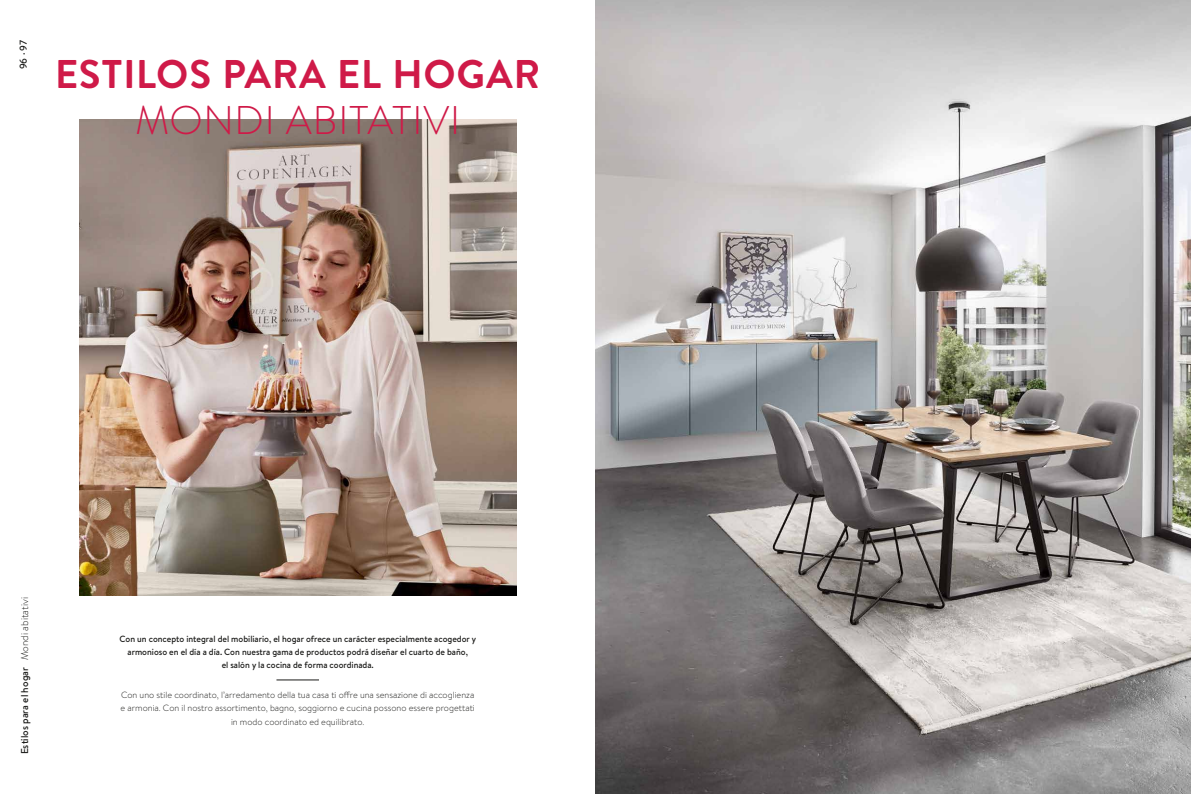
<style>
.page{position:relative;width:1191px;height:794px;background:#fff}
.page>*{position:absolute;margin:0;border:0;box-sizing:border-box;transform-origin:0 0}
.Kapiteleinstieg_Headline_40_45{font:700 40px/46.2px "Brandon Text";letter-spacing:.02em;color:#cf1a48;text-align:center}
.t1{font:500 10px "Brandon Text";color:#1a1a18}
.Fließtext_9_13_2_FR_NL{font:300 9px/13.2px "Brandon Text";color:#1a1a18;text-align:center}
.Fließtext_9_13_2_FR_NL-2{font:500 9px/13.2px "Brandon Text";color:#1a1a18;text-align:center}
.s1{font-weight:300}
</style>
<div class="page">
<img style="left:595px;top:0;width:596px;height:794px">
<img style="left:79px;top:119px;width:437px;height:476px">
<hr style="left:276px;top:679px;width:43px;height:1px;background:#1a1a18">
<p class="t1" style="left:17px;top:69px;width:31px;rotate:-90deg">96 · 97</p>
<p class="Kapiteleinstieg_Headline_40_45" style="left:55px;top:50px;width:486px">ESTILOS PARA EL HOGAR<br><span class="s1">MONDI ABITATIVI</span></p>
<p class="t1" style="left:18px;top:754px;width:158px;rotate:-90deg">Estilos para el hogar <span class="s1">Mondi abitativi</span></p>
<p class="Fließtext_9_13_2_FR_NL-2" style="left:119px;top:632px;width:358px">Con un concepto integral del mobiliario, el hogar ofrece un carácter especialmente acogedor y armonioso en el día a día. Con nuestra gama de productos podrá diseñar el cuarto de baño,</p>
<p class="Fließtext_9_13_2_FR_NL-2" style="left:222px;top:658px;width:154px">el salón y la cocina de forma coordinada.</p>
<p class="Fließtext_9_13_2_FR_NL" style="left:121px;top:688px;width:356px">Con uno stile coordinato, l’arredamento della tua casa ti offre una sensazione di accoglienza e armonia. Con il nostro assortimento, bagno, soggiorno e cucina possono essere progettati in modo coordinato ed equilibrato.</p>
</div>
